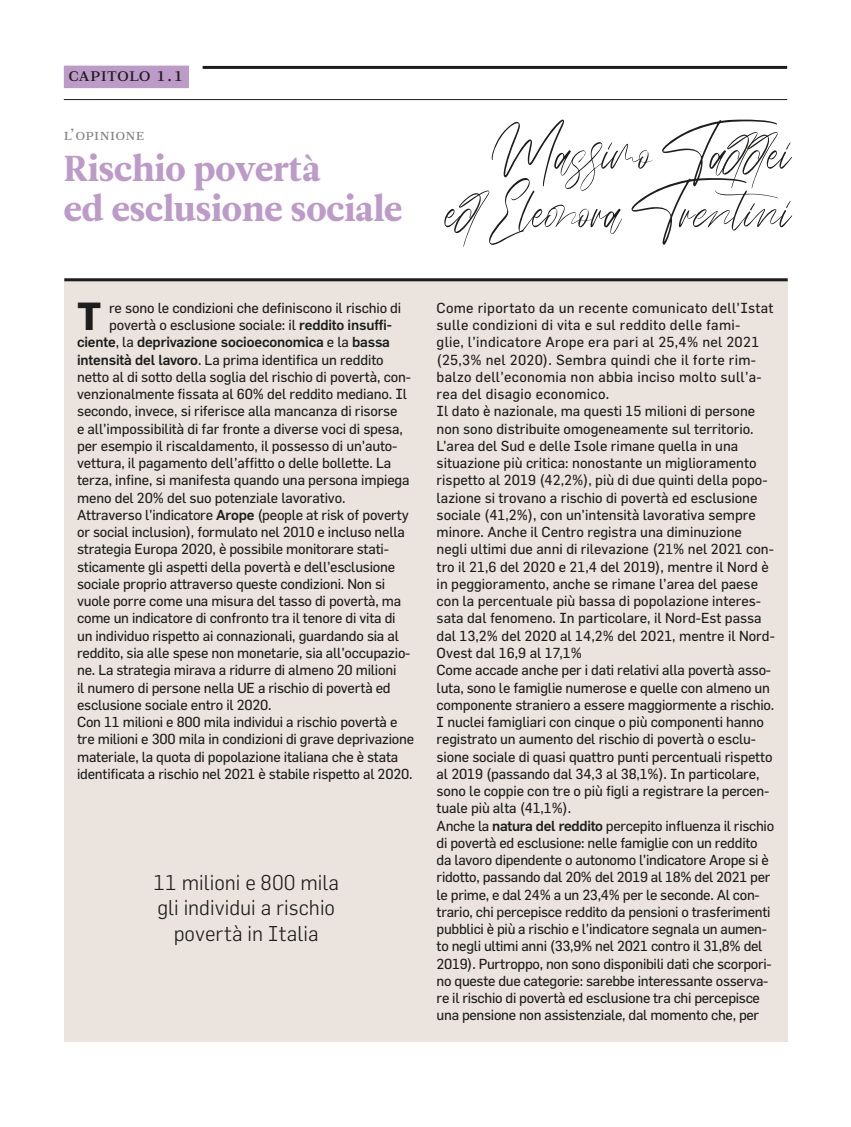
<style>
.page{position:relative;width:851px;height:1127px;background:#fff}
.page>*{position:absolute;margin:0;border:0;box-sizing:border-box;transform-origin:0 0}
.t1{font:57.3px/58.5px "Hudzaifah";color:#1d1d1b;text-align:right}
.t2{font:700 38.4px "Flama";color:#1d1d1b}
.t3{font:36px/40.5px "Leitura News Roman 4";color:#bd9bc8}
.t4{font:300 21px/25.2px "Flama";color:#1d1d1b;text-align:center}
.t5{font:18px "Leitura Roman 2";letter-spacing:.025em;color:#1d1d1b}
.t6{font:15px "Leitura News Roman 2";letter-spacing:.025em;color:#878787}
.t7{font:14.25px/17.2px "Flama";letter-spacing:-.01em;color:#1d1d1b}
.t8{font:500 14.25px "Flama";letter-spacing:-.01em;color:#1d1d1b}
.s1{font-weight:500}
.s2{font-weight:400}
</style>
<div class="page">
<hr style="left:64px;top:99px;width:723px;height:1px;background:#1d1d1b">
<hr style="left:202px;top:66px;width:585px;height:3px;background:#1d1d1b">
<div style="left:64px;top:66px;width:125px;height:22px;background:#bd9bc8"></div>
<div style="left:64px;top:278px;width:723px;height:764px;background:#eae3de"></div>
<hr style="left:64px;top:278px;width:723px;height:3px;background:#1d1d1b">
<p class="t5" style="left:68px;top:65px;width:117px">CAPITOLO 1.1</p>
<p class="t6" style="left:64px;top:126px;width:81px">l’opinione</p>
<h3 class="t3" style="left:64px;top:148px;width:340px">Rischio povertà<br>ed esclusione sociale</h3>
<h2 class="t2" style="left:77px;top:293px;width:26px">T</h2>
<p class="t7" style="left:109px;top:299px;width:293px">re sono le condizioni che definiscono il rischio di</p>
<p class="t7" style="left:109px;top:316px;width:284px">povertà o esclusione sociale: il <span class="s1">reddito insuffi-</span></p>
<p class="t8" style="left:77px;top:332px;width:314px">ciente<span class="s2">, la</span> deprivazione socioeconomica <span class="s2">e la</span> bassa</p>
<p class="t7" style="left:77px;top:350px;width:308px"><span class="s1">intensità del lavoro</span>. La prima identifica un reddito</p>
<p class="t7" style="left:77px;top:368px;width:335px">netto al di sotto della soglia del rischio di povertà, con-</p>
<p class="t7" style="left:77px;top:385px;width:331px">venzionalmente fissata al 60% del reddito mediano. Il</p>
<p class="t7" style="left:77px;top:402px;width:322px">secondo, invece, si riferisce alla mancanza di risorse</p>
<p class="t7" style="left:77px;top:419px;width:327px">e all’impossibilità di far fronte a diverse voci di spesa,</p>
<p class="t7" style="left:77px;top:437px;width:322px">per esempio il riscaldamento, il possesso di un’auto-</p>
<p class="t7" style="left:77px;top:454px;width:315px">vettura, il pagamento dell’affitto o delle bollette. La</p>
<p class="t7" style="left:77px;top:471px;width:334px">terza, infine, si manifesta quando una persona impiega</p>
<p class="t7" style="left:77px;top:489px;width:270px">meno del 20% del suo potenziale lavorativo.</p>
<p class="t7" style="left:77px;top:506px;width:333px">Attraverso l’indicatore <span class="s1">Arope</span> (people at risk of poverty</p>
<p class="t7" style="left:77px;top:523px;width:329px">or social inclusion), formulato nel 2010 e incluso nella</p>
<p class="t7" style="left:77px;top:540px;width:313px">strategia Europa 2020, è possibile monitorare stati-</p>
<p class="t7" style="left:77px;top:558px;width:319px">sticamente gli aspetti della povertà e dell’esclusione</p>
<p class="t7" style="left:77px;top:575px;width:309px">sociale proprio attraverso queste condizioni. Non si</p>
<p class="t7" style="left:77px;top:592px;width:326px">vuole porre come una misura del tasso di povertà, ma</p>
<p class="t7" style="left:77px;top:609px;width:320px">come un indicatore di confronto tra il tenore di vita di</p>
<p class="t7" style="left:77px;top:627px;width:323px">un individuo rispetto ai connazionali, guardando sia al</p>
<p class="t7" style="left:77px;top:644px;width:335px">reddito, sia alle spese non monetarie, sia all’occupazio-</p>
<p class="t7" style="left:77px;top:661px;width:321px">ne. La strategia mirava a ridurre di almeno 20 milioni</p>
<p class="t7" style="left:77px;top:678px;width:315px">il numero di persone nella UE a rischio di povertà ed</p>
<p class="t7" style="left:77px;top:696px;width:196px">esclusione sociale entro il 2020.</p>
<p class="t7" style="left:77px;top:713px;width:322px">Con 11 milioni e 800 mila individui a rischio povertà e</p>
<p class="t7" style="left:77px;top:730px;width:338px">tre milioni e 300 mila in condizioni di grave deprivazione</p>
<p class="t7" style="left:77px;top:747px;width:322px">materiale, la quota di popolazione italiana che è stata</p>
<p class="t7" style="left:77px;top:765px;width:337px">identificata a rischio nel 2021 è stabile rispetto al 2020.</p>
<h3 class="t4" style="left:153px;top:869px;width:187px">11 milioni e 800 mila gli individui a rischio povertà in Italia</h3>
<h1 class="t1" style="left:442px;top:123px;width:353px">Massimo Taddei<br>ed Eleonora Trentini</h1>
<p class="t7" style="left:436px;top:299px;width:340px">Come riportato da un recente comunicato dell’Istat sulle condizioni di vita e sul reddito delle fami-<br>glie, l’indicatore Arope era pari al 25,4% nel 2021 (25,3% nel 2020). Sembra quindi che il forte rim&shy;balzo dell’economia non abbia inciso molto sull’a&shy;rea del disagio economico.<br>Il dato è nazionale, ma questi 15 milioni di persone non sono distribuite omogeneamente sul territorio.<br>L’area del Sud e delle Isole rimane quella in una situazione più critica: nonostante un miglioramento rispetto al 2019 (42,2%), più di due quinti della popo&shy;lazione si trovano a rischio di povertà ed esclusione sociale (41,2%), con un’intensità lavorativa sempre minore. Anche il Centro registra una diminuzione negli ultimi due anni di rilevazione (21% nel 2021 con&shy;tro il 21,6 del 2020 e 21,4 del 2019), mentre il Nord è in peggioramento, anche se rimane l’area del paese con la percentuale più bassa di popolazione interes&shy;sata dal fenomeno. In particolare, il Nord-Est passa dal 13,2% del 2020 al 14,2% del 2021, mentre il Nord-Ovest dal 16,9 al 17,1%<br>Come accade anche per i dati relativi alla povertà asso&shy;luta, sono le famiglie numerose e quelle con almeno un componente straniero a essere maggiormente a rischio.<br>I nuclei famigliari con cinque o più componenti hanno registrato un aumento del rischio di povertà o esclu&shy;sione sociale di quasi quattro punti percentuali rispetto al 2019 (passando dal 34,3 al 38,1%). In particolare, sono le coppie con tre o più figli a registrare la percen&shy;tuale più alta (41,1%).<br>Anche la <span class="s1">natura del reddito</span> percepito influenza il rischio di povertà ed esclusione: nelle famiglie con un reddito da lavoro dipendente o autonomo l’indicatore Arope si è ridotto, passando dal 20% del 2019 al 18% del 2021 per le prime, e dal 24% a un 23,4% per le seconde. Al con&shy;trario, chi percepisce reddito da pensioni o trasferimenti pubblici è più a rischio e l’indicatore segnala un aumen&shy;to negli ultimi anni (33,9% nel 2021 contro il 31,8% del 2019). Purtroppo, non sono disponibili dati che scorpori&shy;no queste due categorie: sarebbe interessante osserva&shy;re il rischio di povertà ed esclusione tra chi percepisce una pensione non assistenziale, dal momento che, per</p>
</div>
